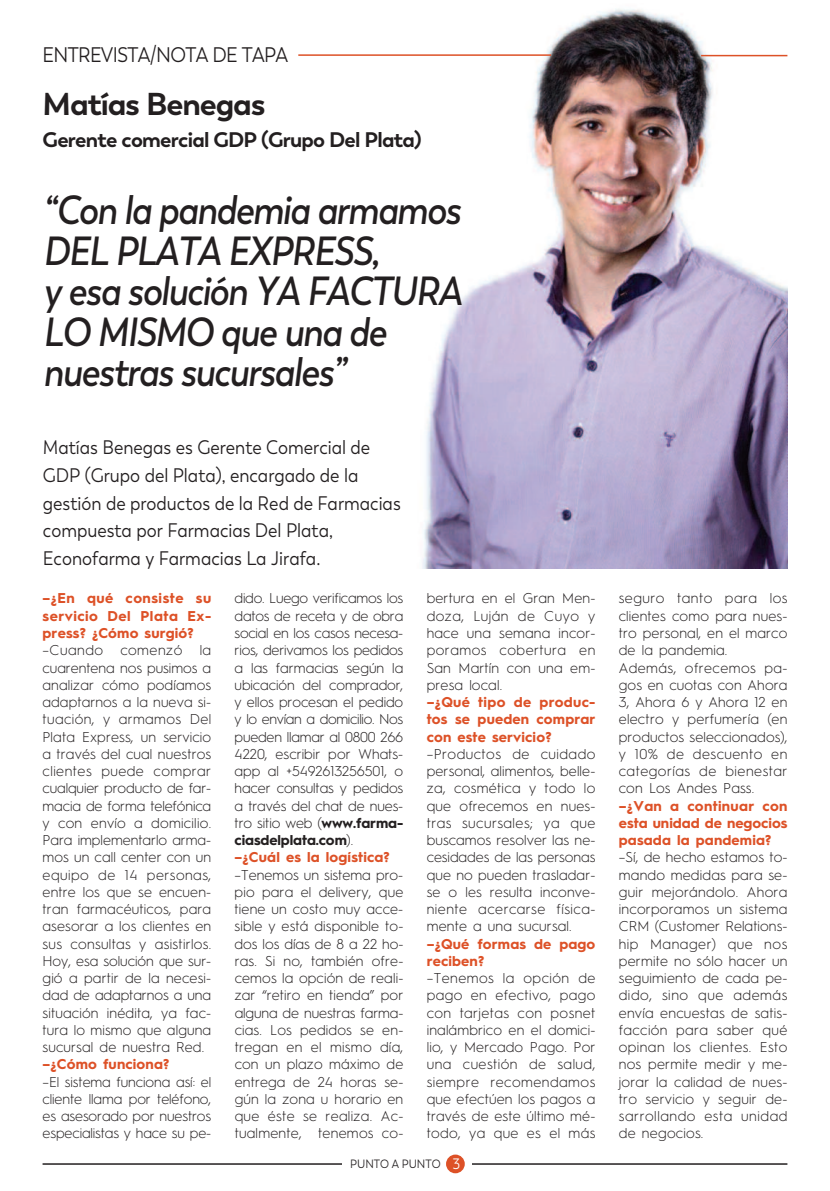
<style>
.page{position:relative;width:830px;height:1191px;background:#fff}
.page>*{position:absolute;margin:0;border:0;box-sizing:border-box;transform-origin:0 0}
.t1{font:italic 600 40.5px/40.5px "Trenda";letter-spacing:-.035em;color:#231f20;scale:.9 1}
.t2{font:700 31.5px "Trenda";letter-spacing:-.035em;color:#231f20}
.t3{font:700 21px "Trenda";letter-spacing:-.035em;color:#231f20}
.t4{font:21px "Trenda";letter-spacing:-.035em;color:#231f20;scale:.9 1}
.t5{font:19.5px/27.6px "Trenda";color:#231f20;scale:.9 1}
.t6{font:300 14.25px/17.2px "Hurme Geometric Sans 1";letter-spacing:.01em;color:#231f20;text-align:justify}
.t7{font:700 14.25px/17.2px "Hurme Geometric Sans 1";letter-spacing:.01em;color:#dd5127;text-align:justify}
.t8{font:12px "Trenda";color:#231f20;scale:.9 1}
.s1{font-weight:700}
.s2{font-weight:700;color:#dd5127}
.s3{font-size:15px;color:#fff}
</style>
<div class="page">
<img style="left:422px;top:9px;width:365px;height:559px">
<hr style="left:298px;top:54px;width:253px;height:2px;background:#dd5127">
<hr style="left:700px;top:55px;width:87px;height:1px;background:#dd5127">
<hr style="left:43px;top:1163px;width:744px;height:1px;background:#231f20">
<div style="left:341px;top:1148px;width:130px;height:30px;background:#fff"></div>
<div style="left:446px;top:1154px;width:18px;height:19px;background:#dd5127;border-radius:50%"></div>
<h3 class="t4" style="left:43px;top:47px;width:274px">ENTREVISTA/NOTA DE TAPA</h3>
<h2 class="t2" style="left:43px;top:93px;width:224px">Matías Benegas</h2>
<h3 class="t3" style="left:43px;top:132px;width:380px">Gerente comercial GDP (Grupo Del Plata)</h3>
<h1 class="t1" style="left:43px;top:193px;width:466px">“Con la pandemia armamos<br>DEL PLATA EXPRESS,<br>y esa solución YA FACTURA<br>LO MISMO que una de nuestras sucursales”</h1>
<h3 class="t5" style="left:43px;top:435px;width:399px">Matías Benegas es Gerente Comercial de GDP (Grupo del Plata), encargado de la gestión de productos de la Red de Farmacias compuesta por Farmacias Del Plata, Econofarma y Farmacias La Jirafa.</h3>
<p class="t7" style="left:43px;top:591px;width:170px">–¿En qué consiste su servicio Del Plata Ex&shy;press? ¿Cómo surgió?</p>
<p class="t6" style="left:43px;top:643px;width:170px">–Cuando comenzó la cuarentena nos pusimos a analizar cómo podíamos adaptarnos a la nueva si&shy;tuación, y armamos Del Plata Express, un servicio a través del cual nuestros clientes puede comprar cualquier producto de far&shy;macia de forma telefónica y con envío a domicilio.<br>Para implementarlo arma&shy;mos un call center con un equipo de 14 personas, entre los que se encuen&shy;tran farmacéuticos, para asesorar a los clientes en sus consultas y asistirlos.<br>Hoy, esa solución que sur&shy;gió a partir de la necesi&shy;dad de adaptarnos a una situación inédita, ya fac&shy;tura lo mismo que alguna sucursal de nuestra Red.</p>
<p class="t7" style="left:43px;top:1057px;width:128px">–¿Cómo funciona?</p>
<p class="t6" style="left:43px;top:1074px;width:170px">–El sistema funciona así: el cliente llama por teléfono, es asesorado por nuestros especialistas y hace su pe-</p>
<p class="t6" style="left:234px;top:591px;width:170px;text-align:left">dido. Luego verificamos los datos de receta y de obra social en los casos necesa&shy;rios, derivamos los pedidos a las farmacias según la ubicación del comprador, y ellos procesan el pedido y lo envían a domicilio. Nos pueden llamar al 0800 266<br>4220, escribir por Whats&shy;app al +5492613256501, o hacer consultas y pedidos a través del chat de nues&shy;tro sitio web (<span class="s1">www.farma&shy;ciasdelplata.com</span>).<br><span class="s2">–¿Cuál es la logística?</span></p>
<p class="t6" style="left:234px;top:867px;width:170px">–Tenemos un sistema pro&shy;pio para el delivery, que tiene un costo muy acce&shy;sible y está disponible to&shy;dos los días de 8 a 22 ho&shy;ras. Si no, también ofre&shy;cemos la opción de reali&shy;zar “retiro en tienda” por alguna de nuestras farma&shy;cias. Los pedidos se en&shy;tregan en el mismo día, con un plazo máximo de entrega de 24 horas se&shy;gún la zona u horario en que éste se realiza. Ac&shy;tualmente, tenemos co-</p>
<p class="t6" style="left:426px;top:591px;width:170px">bertura en el Gran Men&shy;doza, Luján de Cuyo y hace una semana incor&shy;poramos cobertura en San Martín con una em&shy;presa local.</p>
<p class="t7" style="left:426px;top:695px;width:170px">–¿Qué tipo de produc&shy;tos se pueden comprar con este servicio?</p>
<p class="t6" style="left:426px;top:746px;width:170px">–Productos de cuidado personal, alimentos, belle&shy;za, cosmética y todo lo que ofrecemos en nues&shy;tras sucursales; ya que buscamos resolver las ne&shy;cesidades de las personas que no pueden trasladar&shy;se o les resulta inconve&shy;niente acercarse física&shy;mente a una sucursal.</p>
<p class="t7" style="left:426px;top:936px;width:170px">–¿Qué formas de pago reciben?</p>
<p class="t6" style="left:426px;top:971px;width:170px">–Tenemos la opción de pago en efectivo, pago con tarjetas con posnet inalámbrico en el domici&shy;lio, y Mercado Pago. Por una cuestión de salud, siempre recomendamos que efectúen los pagos a través de este último mé&shy;todo, ya que es el más</p>
<p class="t8" style="left:350px;top:1158px;width:123px">PUNTO A PUNTO <span class="s3">3</span></p>
<p class="t6" style="left:618px;top:591px;width:170px;text-align:left">seguro tanto para los clientes como para nues&shy;tro personal, en el marco de la pandemia.<br>Además, ofrecemos pa&shy;gos en cuotas con Ahora<br>3, Ahora 6 y Ahora 12 en electro y perfumería (en productos seleccionados), y 10% de descuento en categorías de bienestar con Los Andes Pass.</p>
<p class="t7" style="left:618px;top:798px;width:170px">–¿Van a continuar con esta unidad de negocios pasada la pandemia?</p>
<p class="t6" style="left:618px;top:850px;width:170px">–Sí, de hecho estamos to&shy;mando medidas para se&shy;guir mejorándolo. Ahora incorporamos un sistema CRM (Customer Relations&shy;hip Manager) que nos permite no sólo hacer un seguimiento de cada pe&shy;dido, sino que además envía encuestas de satis&shy;facción para saber qué opinan los clientes. Esto nos permite medir y me&shy;jorar la calidad de nues&shy;tro servicio y seguir de&shy;sarrollando esta unidad de negocios.</p>
</div>
